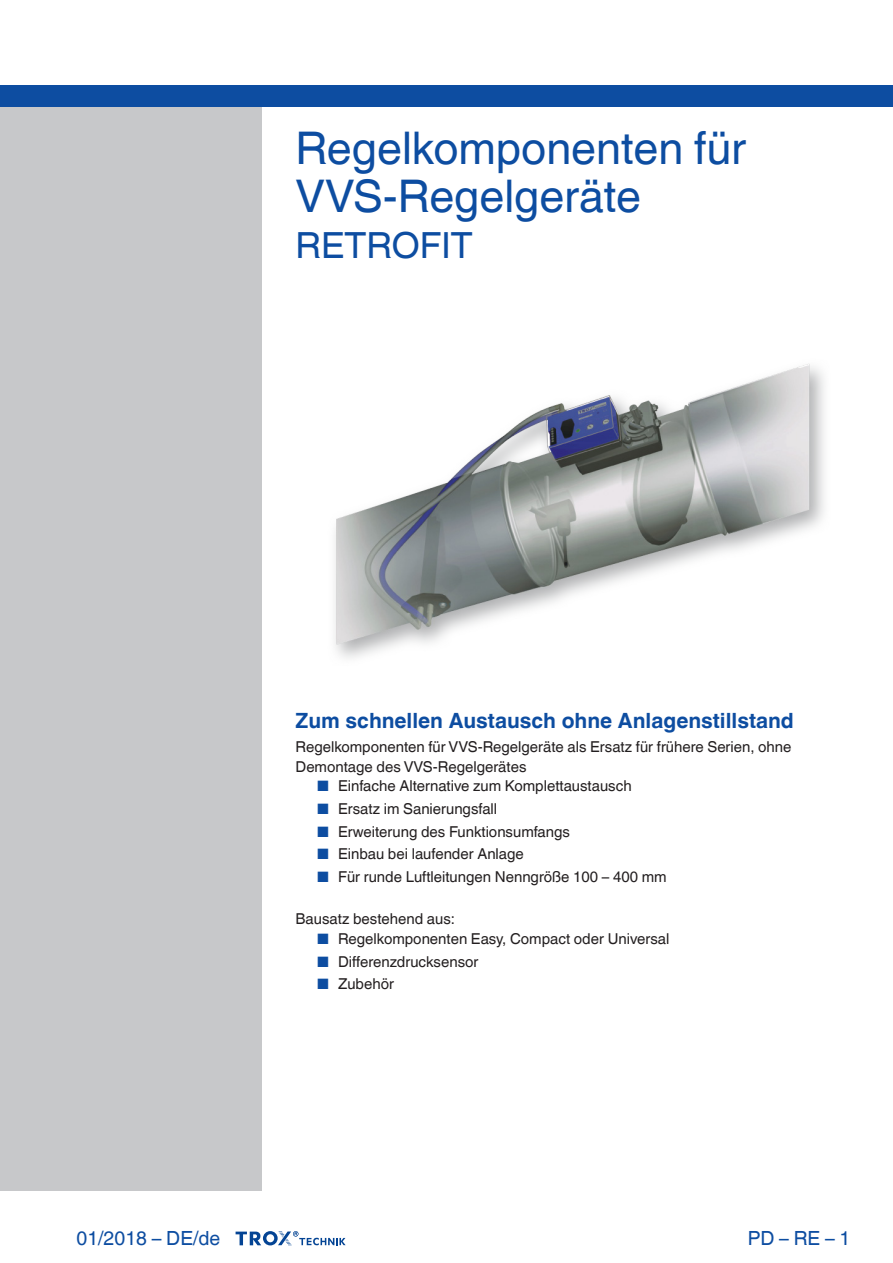
<style>
.page{position:relative;width:893px;height:1263px;background:#fff}
.page>*{position:absolute;margin:0;border:0;box-sizing:border-box;transform-origin:0 0}
.leaflet_head1{font:45px/48px "TROX Helvetica";color:#0d4da1}
.Standard_oben_links{font:36px "TROX Helvetica";color:#0d4da1}
.leaflet_intro_descr{font:700 21px "TROX Helvetica";color:#0d4da1}
.country{font:19.5px "TROX Helvetica";color:#0d4da1}
.pagina_li-re{font:19.5px "TROX Helvetica";color:#0d4da1}
.leaflet_intro_descr-2{font:15px/19.5px "TROX Helvetica";color:#231f20}
.s1{color:#0d4da1}
</style>
<div class="page">
<div style="left:0;top:106px;width:261px;height:1084px;background:#c7c8ca"></div>
<div style="left:0;top:85px;width:893px;height:21px;background:#0d4da1"></div>
<svg style="left:236px;top:1231px;width:110px;height:15px"></svg>
<img style="left:334px;top:363px;width:491px;height:295px">
<p class="leaflet_head1" style="left:296px;top:125px;width:452px">Regelkomponenten für<br>VVS-Regelgeräte</p>
<p class="Standard_oben_links" style="left:296px;top:224px;width:178px">RETROFIT</p>
<p class="leaflet_intro_descr" style="left:296px;top:708px;width:500px">Zum schnellen Austausch ohne Anlagenstillstand</p>
<p class="leaflet_intro_descr-2" style="left:296px;top:737px;width:497px">Regelkomponenten für VVS-Regelgeräte als Ersatz für frühere Serien, ohne<br>Demontage des VVS-Regelgerätes</p>
<p class="leaflet_intro_descr-2" style="left:317px;top:776px;width:316px"><span class="s1">■</span> Einfache Alternative zum Komplettaustausch</p>
<p class="leaflet_intro_descr-2" style="left:317px;top:799px;width:182px"><span class="s1">■</span> Ersatz im Sanierungsfall</p>
<p class="leaflet_intro_descr-2" style="left:317px;top:822px;width:255px"><span class="s1">■</span> Erweiterung des Funktionsumfangs</p>
<p class="leaflet_intro_descr-2" style="left:317px;top:844px;width:209px"><span class="s1">■</span> Einbau bei laufender Anlage</p>
<p class="leaflet_intro_descr-2" style="left:317px;top:867px;width:351px"><span class="s1">■</span> Für runde Luftleitungen Nenngröße 100 – 400 mm</p>
<p class="leaflet_intro_descr-2" style="left:296px;top:909px;width:161px">Bausatz bestehend aus:</p>
<p class="leaflet_intro_descr-2" style="left:317px;top:929px;width:354px"><span class="s1">■</span> Regelkomponenten Easy, Compact oder Universal</p>
<p class="leaflet_intro_descr-2" style="left:317px;top:951px;width:163px"><span class="s1">■</span> Differenzdrucksensor</p>
<p class="leaflet_intro_descr-2" style="left:317px;top:974px;width:79px"><span class="s1">■</span> Zubehör</p>
<p class="country" style="left:77px;top:1227px;width:145px">01/2018 – DE/de</p>
<p class="pagina_li-re" style="left:748px;top:1227px;width:104px">PD – RE – 1</p>
</div>
